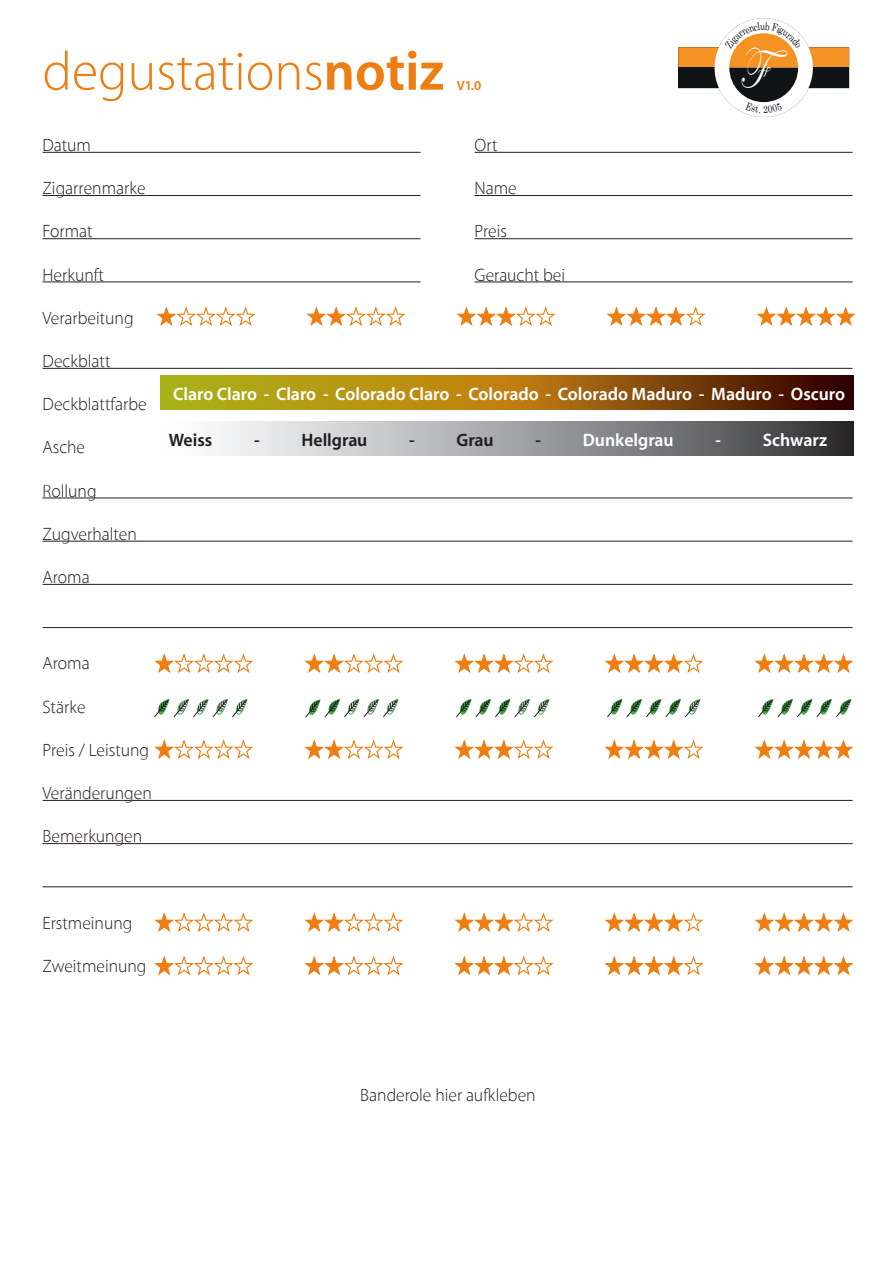
<style>
.page{position:relative;width:893px;height:1263px;background:#fff}
.page>*{position:absolute;margin:0;border:0;box-sizing:border-box;transform-origin:0 0}
.t1{font:60.15px "Edwardian Script ITC";color:#fff;scale:.65 1}
.t2{font:100 55.2px "Myriad Set Pro";color:#ee7e11}
.t3{font:100 18px "Myriad Set Pro";color:#231f20}
.t4{font:700 18px "Myriad Set Pro";color:#fff}
.t5{font:700 18px "Myriad Set Pro";color:#231f20}
.t6{font:700 13.5px "Myriad Set Pro";color:#ee7e11}
.s1{font-weight:700}
.s2{color:#231f20}
</style>
<div class="page">
<hr style="left:43px;top:152px;width:378px;height:1px;background:#231f20">
<hr style="left:475px;top:152px;width:378px;height:1px;background:#231f20">
<hr style="left:43px;top:195px;width:378px;height:1px;background:#231f20">
<hr style="left:475px;top:195px;width:378px;height:1px;background:#231f20">
<hr style="left:43px;top:238px;width:378px;height:1px;background:#231f20">
<hr style="left:475px;top:238px;width:378px;height:1px;background:#231f20">
<hr style="left:43px;top:281px;width:378px;height:1px;background:#231f20">
<hr style="left:475px;top:281px;width:378px;height:1px;background:#231f20">
<hr style="left:43px;top:368px;width:810px;height:1px;background:#231f20">
<hr style="left:43px;top:497px;width:810px;height:1px;background:#231f20">
<hr style="left:43px;top:541px;width:810px;height:1px;background:#231f20">
<hr style="left:43px;top:584px;width:810px;height:1px;background:#231f20">
<hr style="left:43px;top:627px;width:810px;height:1px;background:#231f20">
<hr style="left:43px;top:800px;width:810px;height:1px;background:#231f20">
<hr style="left:43px;top:843px;width:810px;height:1px;background:#231f20">
<hr style="left:43px;top:886px;width:810px;height:1px;background:#231f20">
<svg style="left:156px;top:306px;width:100px;height:20px"></svg>
<svg style="left:306px;top:306px;width:100px;height:20px"></svg>
<svg style="left:456px;top:306px;width:100px;height:20px"></svg>
<svg style="left:606px;top:306px;width:100px;height:20px"></svg>
<svg style="left:756px;top:306px;width:100px;height:20px"></svg>
<svg style="left:154px;top:653px;width:100px;height:20px"></svg>
<svg style="left:304px;top:653px;width:100px;height:20px"></svg>
<svg style="left:454px;top:653px;width:100px;height:20px"></svg>
<svg style="left:604px;top:653px;width:100px;height:20px"></svg>
<svg style="left:754px;top:653px;width:100px;height:20px"></svg>
<svg style="left:154px;top:739px;width:100px;height:20px"></svg>
<svg style="left:304px;top:739px;width:100px;height:20px"></svg>
<svg style="left:454px;top:739px;width:100px;height:20px"></svg>
<svg style="left:604px;top:739px;width:100px;height:20px"></svg>
<svg style="left:754px;top:739px;width:100px;height:20px"></svg>
<svg style="left:154px;top:912px;width:100px;height:20px"></svg>
<svg style="left:304px;top:912px;width:100px;height:20px"></svg>
<svg style="left:454px;top:912px;width:100px;height:20px"></svg>
<svg style="left:604px;top:912px;width:100px;height:20px"></svg>
<svg style="left:754px;top:912px;width:100px;height:20px"></svg>
<svg style="left:154px;top:956px;width:100px;height:20px"></svg>
<svg style="left:304px;top:956px;width:100px;height:20px"></svg>
<svg style="left:454px;top:956px;width:100px;height:20px"></svg>
<svg style="left:604px;top:956px;width:100px;height:20px"></svg>
<svg style="left:754px;top:956px;width:100px;height:20px"></svg>
<svg style="left:154px;top:699px;width:94px;height:19px"></svg>
<svg style="left:758px;top:699px;width:94px;height:19px"></svg>
<svg style="left:607px;top:699px;width:94px;height:19px"></svg>
<svg style="left:456px;top:699px;width:94px;height:19px"></svg>
<svg style="left:305px;top:699px;width:94px;height:19px"></svg>
<svg style="left:160px;top:375px;width:693px;height:34px;background:#976b0e"></svg>
<svg style="left:215px;top:421px;width:638px;height:34px;background:#98999b"></svg>
<svg style="left:678px;top:18px;width:171px;height:99px"></svg>
<p class="t2" style="left:43px;top:29px;width:403px">degustations<span class="s1">notiz</span></p>
<p class="t6" style="left:457px;top:75px;width:26px">V1.0</p>
<p class="t1" style="left:740px;top:36px;width:41px">F</p>
<p class="t3" style="left:43px;top:131px;width:50px">Datum</p>
<p class="t3" style="left:475px;top:131px;width:24px">Ort</p>
<p class="t3" style="left:43px;top:174px;width:105px">Zigarrenmarke</p>
<p class="t3" style="left:475px;top:174px;width:44px">Name</p>
<p class="t3" style="left:43px;top:218px;width:52px">Format</p>
<p class="t3" style="left:475px;top:218px;width:34px">Preis</p>
<p class="t3" style="left:43px;top:261px;width:63px">Herkunft</p>
<p class="t3" style="left:475px;top:261px;width:92px">Geraucht bei</p>
<p class="t3" style="left:43px;top:304px;width:93px">Verarbeitung</p>
<p class="t3" style="left:43px;top:347px;width:69px">Deckblatt</p>
<p class="t3" style="left:43px;top:390px;width:106px">Deckblattfarbe</p>
<p class="t3" style="left:43px;top:434px;width:44px">Asche</p>
<p class="t3" style="left:43px;top:477px;width:56px">Rollung</p>
<p class="t3" style="left:43px;top:520px;width:96px">Zugverhalten</p>
<p class="t3" style="left:43px;top:563px;width:49px">Aroma</p>
<p class="t4" style="left:173px;top:380px;width:674px">Claro Claro - Claro - Colorado Claro - Colorado - Colorado Maduro - Maduro - Oscuro</p>
<p class="t5" style="left:169px;top:425px;width:45px">Weiss</p>
<p class="t5" style="left:254px;top:425px;width:115px">- Hellgrau</p>
<p class="t5" style="left:409px;top:425px;width:86px">- Grau</p>
<p class="t4" style="left:535px;top:425px;width:140px"><span class="s2">-</span> Dunkelgrau</p>
<p class="t4" style="left:715px;top:425px;width:113px">- Schwarz</p>
<p class="t3" style="left:43px;top:650px;width:49px">Aroma</p>
<p class="t3" style="left:43px;top:693px;width:45px">Stärke</p>
<p class="t3" style="left:43px;top:736px;width:108px">Preis / Leistung</p>
<p class="t3" style="left:43px;top:779px;width:111px">Veränderungen</p>
<p class="t3" style="left:43px;top:822px;width:101px">Bemerkungen</p>
<p class="t3" style="left:43px;top:909px;width:91px">Erstmeinung</p>
<p class="t3" style="left:43px;top:952px;width:106px">Zweitmeinung</p>
<p class="t3" style="left:360px;top:1082px;width:177px">Banderole hier aufkleben</p>
</div>
